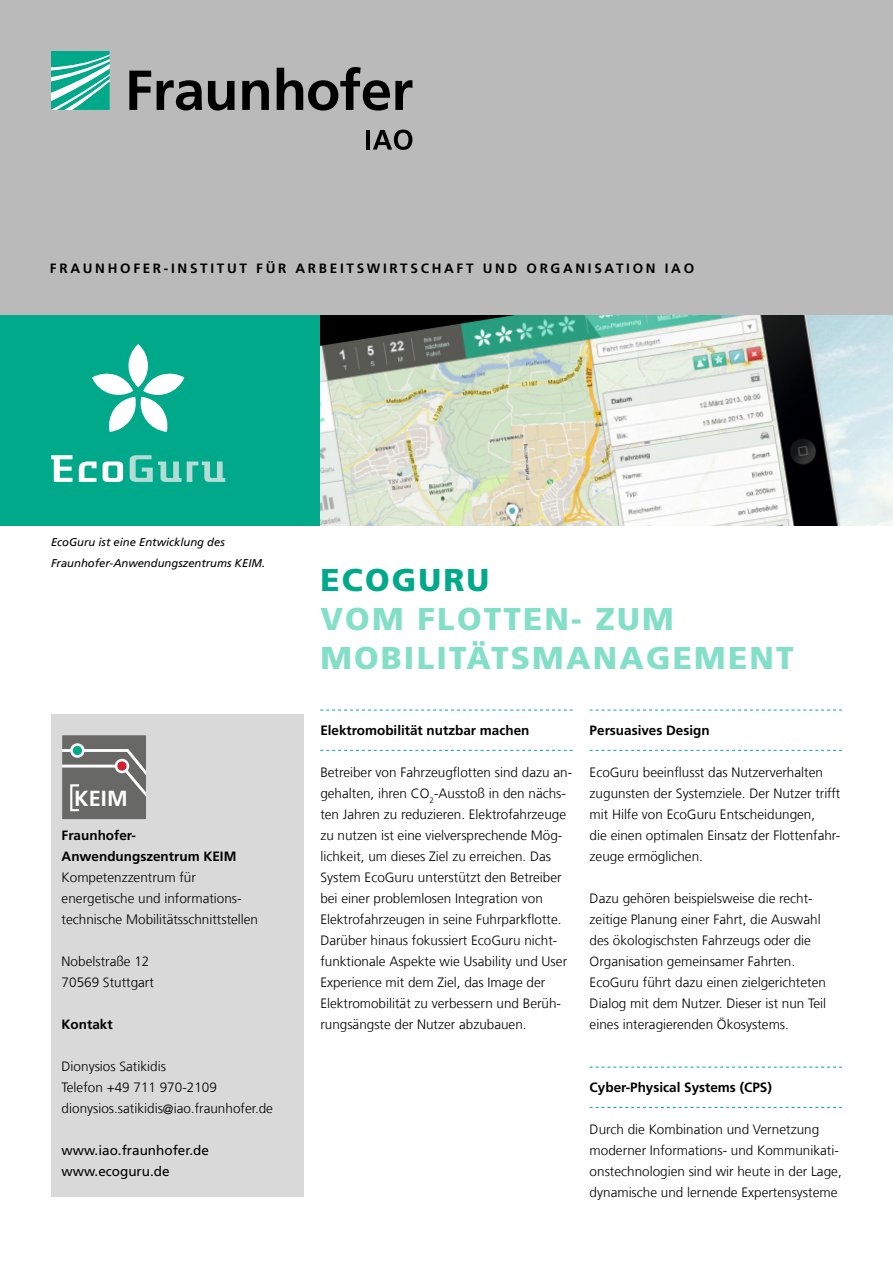
<style>
.page{position:relative;width:893px;height:1263px;background:#fff}
.page>*{position:absolute;margin:0;border:0;box-sizing:border-box;transform-origin:0 0}
.t1{font:900 31.5px/39px "Frutiger LT Com";letter-spacing:.07em;color:#83dfc8}
.t2{font:900 31.5px "Frutiger LT Com";letter-spacing:.07em;color:#00a98a}
.t3{font:700 21.75px "Frutiger";color:#fff}
.t4{font:300 13.5px/21px "Frutiger LT Com";color:#000}
.t5{font:700 13.5px/21px "Frutiger LT Com";color:#000}
.t6{font:13.5px/21px "Frutiger LT Com";color:#000}
.t7{font:700 13.5px "Frutiger LT Com";letter-spacing:.2em;color:#000}
.t8{font:italic 11.25px/21px "Frutiger LT Com";color:#000}
</style>
<div class="page">
<div style="left:0;top:0;width:893px;height:315px;background:#bababb"></div>
<div style="left:0;top:315px;width:893px;height:210px;background:#00a98a"></div>
<img style="left:320px;top:315px;width:573px;height:211px">
<svg style="left:320px;top:710px;width:253px;height:1px"></svg>
<svg style="left:320px;top:750px;width:253px;height:1px"></svg>
<svg style="left:590px;top:710px;width:252px;height:1px"></svg>
<svg style="left:590px;top:750px;width:252px;height:1px"></svg>
<svg style="left:590px;top:1067px;width:252px;height:1px"></svg>
<svg style="left:590px;top:1107px;width:252px;height:1px"></svg>
<div style="left:51px;top:714px;width:252px;height:483px;background:#d9d9da"></div>
<svg style="left:62px;top:735px;width:84px;height:84px;background:#787877"></svg>
<div style="left:128px;top:344px;width:20px;height:43px;background:#fff;border-radius:50%"></div>
<svg style="left:92px;top:372px;width:92px;height:60px"></svg>
<svg style="left:51px;top:455px;width:21px;height:27px"></svg>
<svg style="left:79px;top:461px;width:18px;height:21px"></svg>
<svg style="left:103px;top:461px;width:20px;height:21px"></svg>
<svg style="left:130px;top:455px;width:95px;height:27px"></svg>
<svg style="left:51px;top:51px;width:59px;height:59px;background:#4bc0ab"></svg>
<svg style="left:129px;top:67px;width:283px;height:44px"></svg>
<hr style="left:366px;top:130px;width:3px;height:20px;background:#000">
<svg style="left:373px;top:130px;width:39px;height:20px"></svg>
<p class="t7" style="left:50px;top:260px;width:290px">FRAUNHOFER-INSTITUT FÜR Ar beits</p>
<p class="t5" style="left:367px;top:258px;width:26px">wirts</p>
<p class="t5" style="left:421px;top:258px;width:23px">chaft</p>
<p class="t5" style="left:483px;top:258px;width:92px">un d Or ganisation</p>
<p class="t5" style="left:665px;top:258px;width:11px">iao</p>
<p class="t8" style="left:51px;top:532px;width:216px">EcoGuru ist eine Entwicklung des<br>Fraunhofer-Anwendungszentrums KEIM.</p>
<h2 class="t3" style="left:74px;top:785px;width:55px">KEIM</h2>
<p class="t5" style="left:62px;top:825px;width:176px">Fraunhofer-<br>Anwendungszentrum KEIM</p>
<p class="t4" style="left:62px;top:867px;width:198px">Kompetenzzentrum für energetische und informations&shy;technische Mobilitätsschnittstellen</p>
<p class="t4" style="left:62px;top:951px;width:94px">Nobelstraße 12<br>70569 Stuttgart</p>
<p class="t5" style="left:62px;top:1014px;width:53px">Kontakt</p>
<p class="t4" style="left:62px;top:1056px;width:213px">Dionysios Satikidis<br>Telefon +49 711 970-2109 dionysios.satikidis@iao.fraunhofer.de</p>
<p class="t6" style="left:62px;top:1140px;width:149px">www.iao.fraunhofer.de www.ecoguru.de</p>
<h1 class="t2" style="left:320px;top:561px;width:170px">ECOGURU</h1>
<h1 class="t1" style="left:320px;top:599px;width:475px">VOM FLOTTEN- ZUM<br>MOBILITÄTSMANAGEMENT</h1>
<p class="t5" style="left:320px;top:720px;width:211px">Elektromobilität nutzbar machen</p>
<p class="t4" style="left:320px;top:762px;width:253px">Betreiber von Fahrzeugflotten sind dazu an&shy;gehalten, ihren CO<sub>2</sub>-Ausstoß in den nächs&shy;ten Jahren zu reduzieren. Elektrofahrzeuge zu nutzen ist eine vielversprechende Mög&shy;lichkeit, um dieses Ziel zu erreichen. Das System EcoGuru unterstützt den Betreiber bei einer problemlosen Integration von Elektrofahrzeugen in seine Fuhrparkflotte.<br>Darüber hinaus fokussiert EcoGuru nicht&shy;funktionale Aspekte wie Usability und User Experience mit dem Ziel, das Image der Elektromobilität zu verbessern und Berüh&shy;rungsängste der Nutzer abzubauen.</p>
<p class="t5" style="left:590px;top:720px;width:122px">Persuasives Design</p>
<p class="t4" style="left:590px;top:762px;width:252px">EcoGuru beeinflusst das Nutzerverhalten zugunsten der Systemziele. Der Nutzer trifft mit Hilfe von EcoGuru Entscheidungen,<br>die einen optimalen Einsatz der Flottenfahr&shy;zeuge ermöglichen.</p>
<p class="t4" style="left:590px;top:888px;width:238px">Dazu gehören beispielsweise die recht&shy;zeitige Planung einer Fahrt, die Auswahl des ökologischsten Fahrzeugs oder die Organisation gemeinsamer Fahrten.<br>EcoGuru führt dazu einen zielgerichteten Dialog mit dem Nutzer. Dieser ist nun Teil eines interagierenden Ökosystems.</p>
<p class="t5" style="left:590px;top:1077px;width:184px">Cyber-Physical Systems (CPS)</p>
<p class="t4" style="left:590px;top:1119px;width:254px">Durch die Kombination und Vernetzung moderner Informations- und Kommunikati&shy;onstechnologien sind wir heute in der Lage, dynamische und lernende Expertensysteme</p>
</div>
